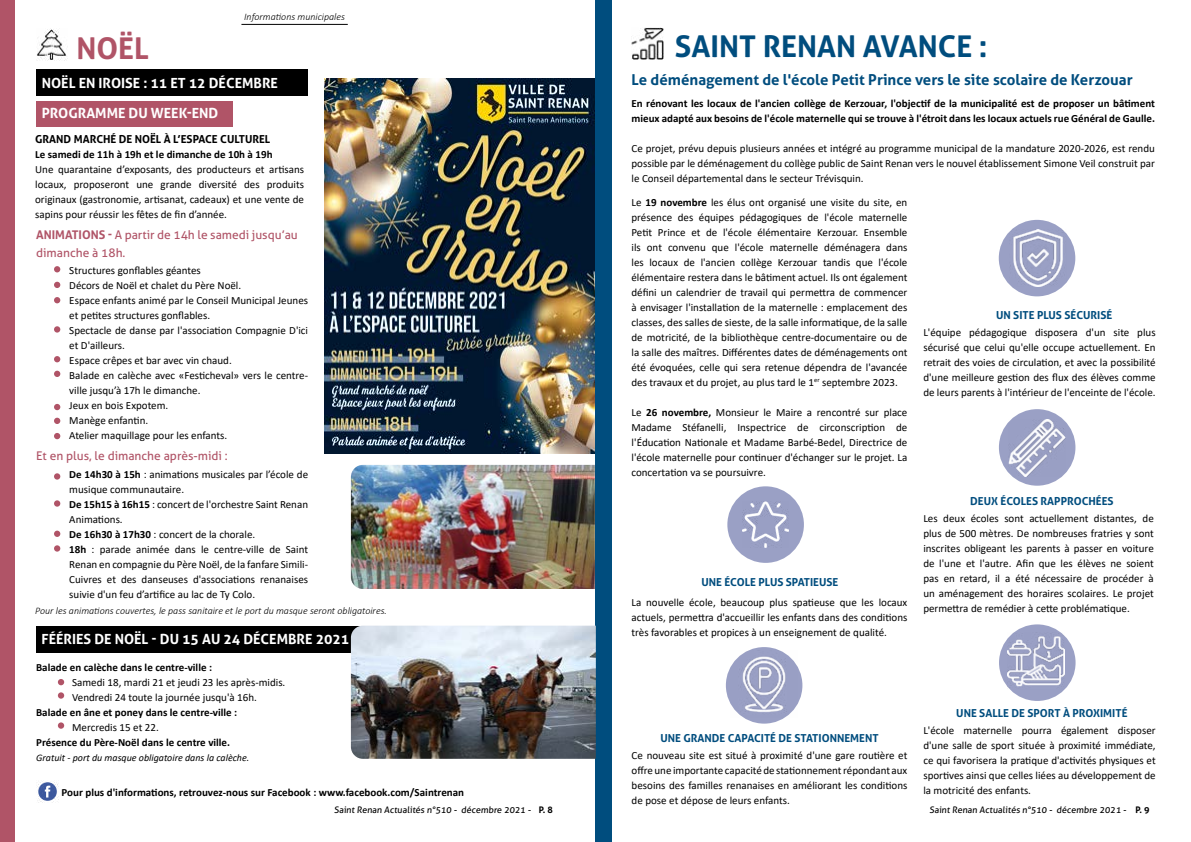
<style>
.page{position:relative;width:1191px;height:842px;background:#fff}
.page>*{position:absolute;margin:0;border:0;box-sizing:border-box;transform-origin:0 0}
.t1{font:700 30px "Aller";color:#004d7e}
.t2{font:700 30px "Aller";color:#b05467}
.t3{font:700 15px "Aller";color:#004d7e}
.t4{font:700 14px "Aller";color:#fff}
.t5{font:12px/18px "Aller";color:#b05467}
.t6{font:11px/15px "Calibri";color:#000;text-align:justify}
.t7{font:700 11px/15px "Calibri";color:#000}
.t8{font:700 11px "Aller";color:#004d7e}
.t9{font:700 11px "Aller";color:#000}
.t10{font:italic 300 10px "Calibri";color:#000}
.t11{font:italic 10px "Calibri";color:#000}
.t12{font:9px "Aller";color:#000}
.s1{font-weight:700}
</style>
<div class="page">
<svg style="left:999px;top:624px;width:76px;height:77px"></svg>
<svg style="left:726px;top:647px;width:76px;height:77px"></svg>
<div style="left:727px;top:486px;width:77px;height:77px;background:#9aa0c5;border-radius:50%"></div>
<svg style="left:998px;top:220px;width:77px;height:76px"></svg>
<div style="left:999px;top:409px;width:76px;height:77px;background:#9aa0c5;border-radius:50%"></div>
<svg style="left:58px;top:679px;width:6px;height:6px"></svg>
<div style="left:58px;top:692px;width:6px;height:7px;background:#b05467;border-radius:50%"></div>
<div style="left:58px;top:722px;width:6px;height:7px;background:#b05467;border-radius:50%"></div>
<div style="left:0;top:0;width:15px;height:842px;background:#b05467"></div>
<hr style="left:241px;top:24px;width:107px;height:1px;background:#000">
<div style="left:36px;top:101px;width:196px;height:26px;background:#b05467"></div>
<div style="left:36px;top:69px;width:272px;height:27px;background:#000"></div>
<div style="left:36px;top:626px;width:335px;height:27px;background:#000"></div>
<div style="left:54px;top:473px;width:6px;height:7px;background:#b05467;border-radius:50%"></div>
<svg style="left:54px;top:266px;width:6px;height:6px"></svg>
<div style="left:54px;top:500px;width:6px;height:7px;background:#b05467;border-radius:50%"></div>
<svg style="left:54px;top:531px;width:6px;height:6px"></svg>
<div style="left:54px;top:545px;width:6px;height:7px;background:#b05467;border-radius:50%"></div>
<svg style="left:54px;top:282px;width:6px;height:6px"></svg>
<svg style="left:54px;top:297px;width:6px;height:6px"></svg>
<div style="left:54px;top:326px;width:6px;height:7px;background:#b05467;border-radius:50%"></div>
<svg style="left:54px;top:356px;width:6px;height:6px"></svg>
<svg style="left:54px;top:371px;width:6px;height:6px"></svg>
<svg style="left:54px;top:404px;width:6px;height:6px"></svg>
<svg style="left:54px;top:418px;width:6px;height:6px"></svg>
<svg style="left:54px;top:433px;width:6px;height:6px"></svg>
<div style="left:595px;top:0;width:17px;height:842px;background:#004d7e"></div>
<img style="left:324px;top:79px;width:270px;height:374px">
<img style="left:37px;top:781px;width:22px;height:22px">
<img style="left:351px;top:626px;width:245px;height:133px">
<img style="left:351px;top:465px;width:244px;height:124px">
<img style="left:37px;top:29px;width:31px;height:32px">
<img style="left:631px;top:28px;width:32px;height:31px">
<img style="left:1007px;top:633px;width:57px;height:56px">
<img style="left:1009px;top:230px;width:57px;height:56px">
<img style="left:730px;top:650px;width:67px;height:67px">
<img style="left:742px;top:501px;width:46px;height:47px">
<img style="left:1008px;top:420px;width:57px;height:56px">
<p class="t10" style="left:244px;top:10px;width:102px">Informations municipales</p>
<h1 class="t2" style="left:76px;top:30px;width:74px">NOËL</h1>
<h1 class="t1" style="left:675px;top:28px;width:314px">SAINT RENAN AVANCE :</h1>
<h2 class="t3" style="left:631px;top:70px;width:503px">Le déménagement de l'école Petit Prince vers le site scolaire de Kerzouar</h2>
<p class="t4" style="left:42px;top:74px;width:238px">NOËL EN IROISE : 11 ET 12 DÉCEMBRE</p>
<p class="t4" style="left:42px;top:104px;width:178px">PROGRAMME DU WEEK-END</p>
<p class="t9" style="left:35px;top:132px;width:237px">GRAND MARCHÉ DE NOËL À L’ESPACE CULTUREL</p>
<p class="t7" style="left:35px;top:146px;width:239px">Le samedi de 11h à 19h et le dimanche de 10h à 19h</p>
<p class="t6" style="left:35px;top:161px;width:270px">Une quarantaine d’exposants, des producteurs et artisans locaux, proposeront une grande diversité des produits originaux (gastronomie, artisanat, cadeaux) et une vente de sapins pour réussir les fêtes de fin d’année.</p>
<p class="t5" style="left:36px;top:226px;width:263px"><span class="s1">ANIMATIONS -</span> A partir de 14h le samedi jusqu’au dimanche à 18h.</p>
<p class="t6" style="left:69px;top:262px;width:240px;text-align:left">Structures gonflables géantes<br>Décors de Noël et chalet du Père Noël.<br>Espace enfants animé par le Conseil Municipal Jeunes et petites structures gonflables.<br>Spectacle de danse par l'association Compagnie D'ici et D'ailleurs.<br>Espace crêpes et bar avec vin chaud.<br>Balade en calèche avec «Festicheval» vers le centre&shy;ville jusqu’à 17h le dimanche.<br>Jeux en bois Expotem.<br>Manège enfantin.<br>Atelier maquillage pour les enfants.</p>
<p class="t6" style="left:69px;top:466px;width:240px;text-align:left"><span class="s1">De 14h30 à 15h</span> : animations musicales par l’école de musique communautaire.<br><span class="s1">De 15h15 à 16h15</span> : concert de l'orchestre Saint Renan Animations.<br><span class="s1">De 16h30 à 17h30</span> : concert de la chorale.<br><span class="s1">18h</span> : parade animée dans le centre-ville de Saint Renan en compagnie du Père Noël, de la fanfare Simili-Cuivres et des danseuses d'associations renanaises suivie d'un feu d’artifice au lac de Ty Colo.</p>
<p class="t5" style="left:36px;top:446px;width:193px">Et en plus, le dimanche après-midi :</p>
<p class="t10" style="left:35px;top:604px;width:353px">Pour les animations couvertes, le pass sanitaire et le port du masque seront obligatoires.</p>
<p class="t4" style="left:42px;top:630px;width:309px">FÉÉRIES DE NOËL - DU 15 AU 24 DÉCEMBRE 2021</p>
<p class="t7" style="left:631px;top:96px;width:525px">En rénovant les locaux de l'ancien collège de Kerzouar, l'objectif de la municipalité est de proposer un bâtiment mieux adapté aux besoins de l'école maternelle qui se trouve à l'étroit dans les locaux actuels rue Général de Gaulle.</p>
<p class="t6" style="left:631px;top:141px;width:525px">Ce projet, prévu depuis plusieurs années et intégré au programme municipal de la mandature 2020-2026, est rendu possible par le déménagement du collège public de Saint Renan vers le nouvel établissement Simone Veil construit par le Conseil départemental dans le secteur Trévisquin.</p>
<p class="t6" style="left:631px;top:195px;width:277px">Le <span class="s1">19 novembre</span> les élus ont organisé une visite du site, en présence des équipes pédagogiques de l'école maternelle Petit Prince et de l'école élémentaire Kerzouar. Ensemble ils ont convenu que l'école maternelle déménagera dans les locaux de l'ancien collège Kerzouar tandis que l'école élémentaire restera dans le bâtiment actuel. Ils ont également défini un calendrier de travail qui permettra de commencer à envisager l'installation de la maternelle : emplacement des classes, des salles de sieste, de la salle informatique, de la salle de motricité, de la bibliothèque centre-documentaire ou de la salle des maîtres. Différentes dates de déménagements ont été évoquées, celle qui sera retenue dépendra de l'avancée des travaux et du projet, au plus tard le 1<sup>er</sup> septembre 2023.</p>
<p class="t6" style="left:631px;top:405px;width:277px">Le <span class="s1">26 novembre,</span> Monsieur le Maire a rencontré sur place Madame Stéfanelli, Inspectrice de circonscription de l'Éducation Nationale et Madame Barbé-Bedel, Directrice de l'école maternelle pour continuer d'échanger sur le projet. La concertation va se poursuivre.</p>
<p class="t8" style="left:701px;top:575px;width:138px">UNE ÉCOLE PLUS SPATIEUSE</p>
<p class="t6" style="left:631px;top:594px;width:277px">La nouvelle école, beaucoup plus spatieuse que les locaux actuels, permettra d'accueillir les enfants dans des conditions très favorables et propices à un enseignement de qualité.</p>
<p class="t8" style="left:996px;top:308px;width:118px">UN SITE PLUS SÉCURISÉ</p>
<p class="t6" style="left:923px;top:324px;width:234px">L'équipe pédagogique disposera d'un site plus sécurisé que celui qu'elle occupe actuellement. En retrait des voies de circulation, et avec la possibilité d'une meilleure gestion des flux des élèves comme de leurs parents à l'intérieur de l'enceinte de l'école.</p>
<p class="t8" style="left:970px;top:494px;width:145px">DEUX ÉCOLES RAPPROCHÉES</p>
<p class="t6" style="left:923px;top:511px;width:232px">Les deux écoles sont actuellement distantes, de plus de 500 mètres. De nombreuses fratries y sont inscrites obligeant les parents à passer en voiture de l'une et l'autre. Afin que les élèves ne soient pas en retard, il a été nécessaire de procéder à un aménagement des horaires scolaires. Le projet permettra de remédier à cette problématique.</p>
<p class="t7" style="left:36px;top:660px;width:177px">Balade en calèche dans le centre-ville :</p>
<p class="t6" style="left:72px;top:675px;width:215px">Samedi 18, mardi 21 et jeudi 23 les après-midis.<br>Vendredi 24 toute la journée jusqu'à 16h.</p>
<p class="t7" style="left:36px;top:705px;width:203px">Balade en âne et poney dans le centre-ville :</p>
<p class="t6" style="left:72px;top:720px;width:88px">Mercredis 15 et 22.</p>
<p class="t7" style="left:36px;top:735px;width:195px">Présence du Père-Noël dans le centre ville.</p>
<p class="t11" style="left:36px;top:751px;width:215px">Gratuit - port du masque obligatoire dans la calèche.</p>
<p class="t7" style="left:62px;top:784px;width:404px">Pour plus d'informations, retrouvez-nous sur Facebook : www.facebook.com/Saintrenan</p>
<p class="t8" style="left:956px;top:706px;width:173px">UNE SALLE DE SPORT À PROXIMITÉ</p>
<p class="t6" style="left:923px;top:722px;width:234px">L'école maternelle pourra également disposer d'une salle de sport située à proximité immédiate, ce qui favorisera la pratique d'activités physiques et sportives ainsi que celles liées au développement de la motricité des enfants.</p>
<p class="t8" style="left:660px;top:731px;width:220px">UNE GRANDE CAPACITÉ DE STATIONNEMENT</p>
<p class="t6" style="left:631px;top:748px;width:277px">Ce nouveau site est situé à proximité d'une gare routière et offre une importante capacité de stationnement répondant aux besoins des familles renanaises en améliorant les conditions de pose et dépose de leurs enfants.</p>
<p class="t12" style="left:334px;top:804px;width:220px">Saint Renan Actualités n°510 - décembre 2021 - <span class="s1">P. 8</span></p>
<p class="t12" style="left:929px;top:804px;width:221px">Saint Renan Actualités n°510 - décembre 2021 - <span class="s1">P. 9</span></p>
</div>
